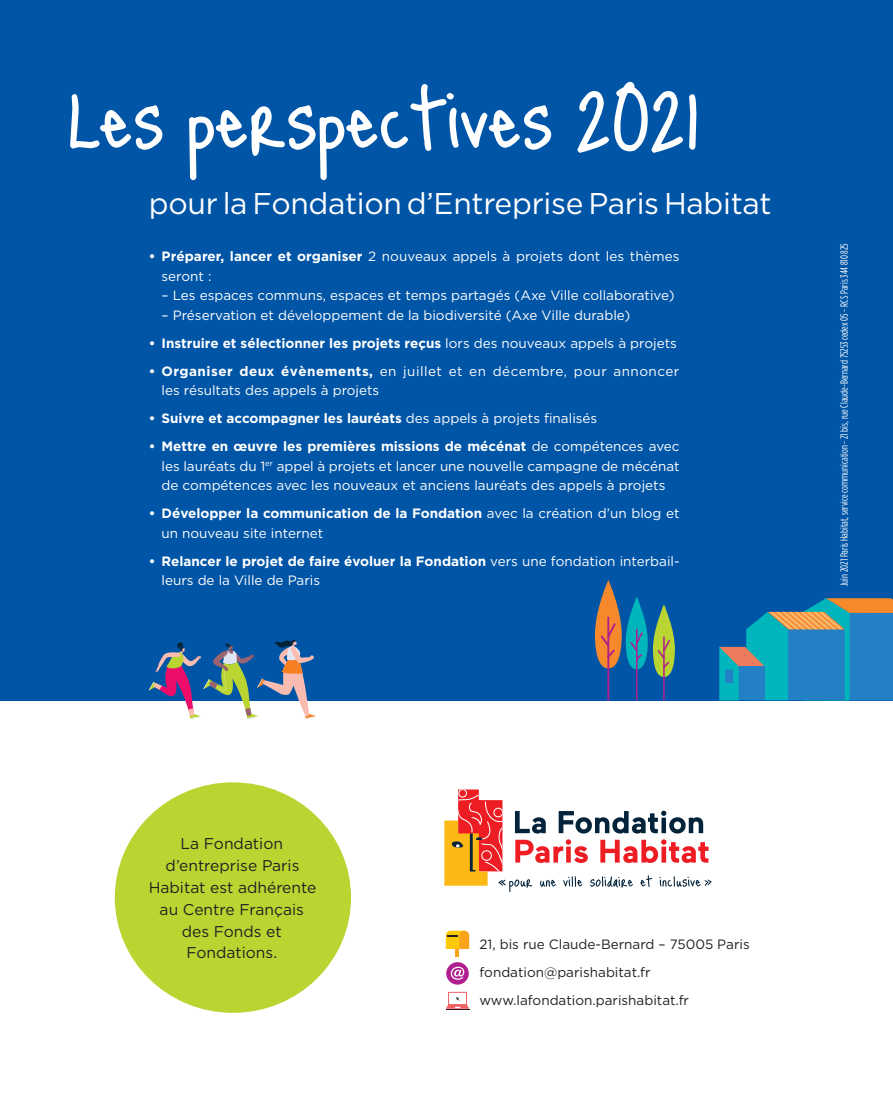
<style>
.page{position:relative;width:893px;height:1106px;background:#fff}
.page>*{position:absolute;margin:0;border:0;box-sizing:border-box;transform-origin:0 0}
.t1{font:105px "Just Me Again Down Here";letter-spacing:-.01em;color:#fff}
.t2{font:30px "Gotham";letter-spacing:-.01em;color:#fff}
.t3{font:15.6px/21.9px "Gotham";color:#231f20;text-align:center}
.t4{font:13.5px/19.5px "Gotham";color:#fff}
.t5{font:700 13.5px "Gotham";color:#fff}
.t6{font:13.5px/28px "Gotham";color:#231f20}
.t7{font:13.5px/19.5px "Gotham";letter-spacing:.02em;color:#fff}
.t8{font:10.5px "Gotham Condensed";color:#fff}
.s1{font-weight:700}
.s2{font-weight:400}
</style>
<div class="page">
<div style="left:0;top:0;width:893px;height:700px;background:#0155a7"></div>
<hr style="left:607px;top:616px;width:2px;height:84px;background:#b01f8d">
<hr style="left:636px;top:629px;width:1px;height:71px;background:#b01f8d">
<hr style="left:663px;top:636px;width:2px;height:64px;background:#b01f8d">
<svg style="left:595px;top:580px;width:80px;height:97px"></svg>
<svg style="left:719px;top:598px;width:174px;height:102px;background:#3189ac"></svg>
<div style="left:739px;top:666px;width:26px;height:34px;background:#2380c4"></div>
<div style="left:725px;top:669px;width:8px;height:14px;background:#2380c4"></div>
<div style="left:115px;top:782px;width:236px;height:230px;background:#bad432;border-radius:50%"></div>
<svg style="left:446px;top:930px;width:23px;height:26px"></svg>
<div style="left:446px;top:962px;width:23px;height:22px;background:#af1f8d;border-radius:50%"></div>
<svg style="left:451px;top:966px;width:13px;height:13px"></svg>
<div style="left:448px;top:992px;width:19px;height:12px;background:#fff;border:1px solid #f06166"></div>
<svg style="left:446px;top:997px;width:23px;height:12px"></svg>
<svg style="left:149px;top:640px;width:167px;height:79px"></svg>
<svg style="left:444px;top:789px;width:267px;height:103px"></svg>
<h1 class="t1" style="left:68px;top:35px;width:635px">Les perspectives 2021</h1>
<h2 class="t2" style="left:149px;top:184px;width:624px">pour la Fondation d’Entreprise Paris Habitat</h2>
<p class="t4" style="left:162px;top:246px;width:519px;text-indent:-13px"><span class="s1">• Préparer, lancer et organiser</span> 2 nouveaux appels à projets dont les thèmes seront :</p>
<p class="t4" style="left:162px;top:285px;width:514px">– Les espaces communs, espaces et temps partagés (Axe Ville collaborative)</p>
<p class="t4" style="left:162px;top:305px;width:470px">– Préservation et développement de la biodiversité (Axe Ville durable)</p>
<p class="t5" style="left:149px;top:335px;width:529px">• Instruire et sélectionner les projets reçus <span class="s2">lors des nouveaux appels à projets</span></p>
<p class="t7" style="left:162px;top:361px;width:519px;text-indent:-13px"><span class="s1">• Organiser deux évènements,</span> en juillet et en décembre, pour annoncer les résultats des appels à projets</p>
<p class="t5" style="left:149px;top:410px;width:450px">• Suivre et accompagner les lauréats <span class="s2">des appels à projets finalisés</span></p>
<p class="t4" style="left:162px;top:436px;width:519px;text-align:justify;text-indent:-13px"><span class="s1">• Mettre en œuvre les premières missions de mécénat</span> de compétences avec les lauréats du 1<sup>er</sup> appel à projets et lancer une nouvelle campagne de mécénat de compétences avec les nouveaux et anciens lauréats des appels à projets</p>
<p class="t4" style="left:162px;top:503px;width:520px;text-indent:-13px"><span class="s1">• Développer la communication de la Fondation</span> avec la création d’un blog et un nouveau site internet</p>
<p class="t4" style="left:162px;top:551px;width:520px;text-indent:-13px"><span class="s1">• Relancer le projet de faire évoluer la Fondation</span> vers une fondation interbail&shy;leurs de la Ville de Paris</p>
<p class="t8" style="left:838px;top:586px;width:344px;rotate:-90deg">Juin 2021 Paris Habitat, service communication - 21 bis, rue Claude-Bernard 75253 cedex 05 - RCS Paris 344 810 825</p>
<p class="t3" style="left:149px;top:832px;width:169px">La Fondation d’entreprise Paris<br>Habitat est adhérente au Centre Français des Fonds et<br>Fondations.</p>
<p class="t6" style="left:479px;top:930px;width:272px">21, bis rue Claude-Bernard – 75005 Paris fondation@parishabitat.fr www.lafondation.parishabitat.fr</p>
</div>
